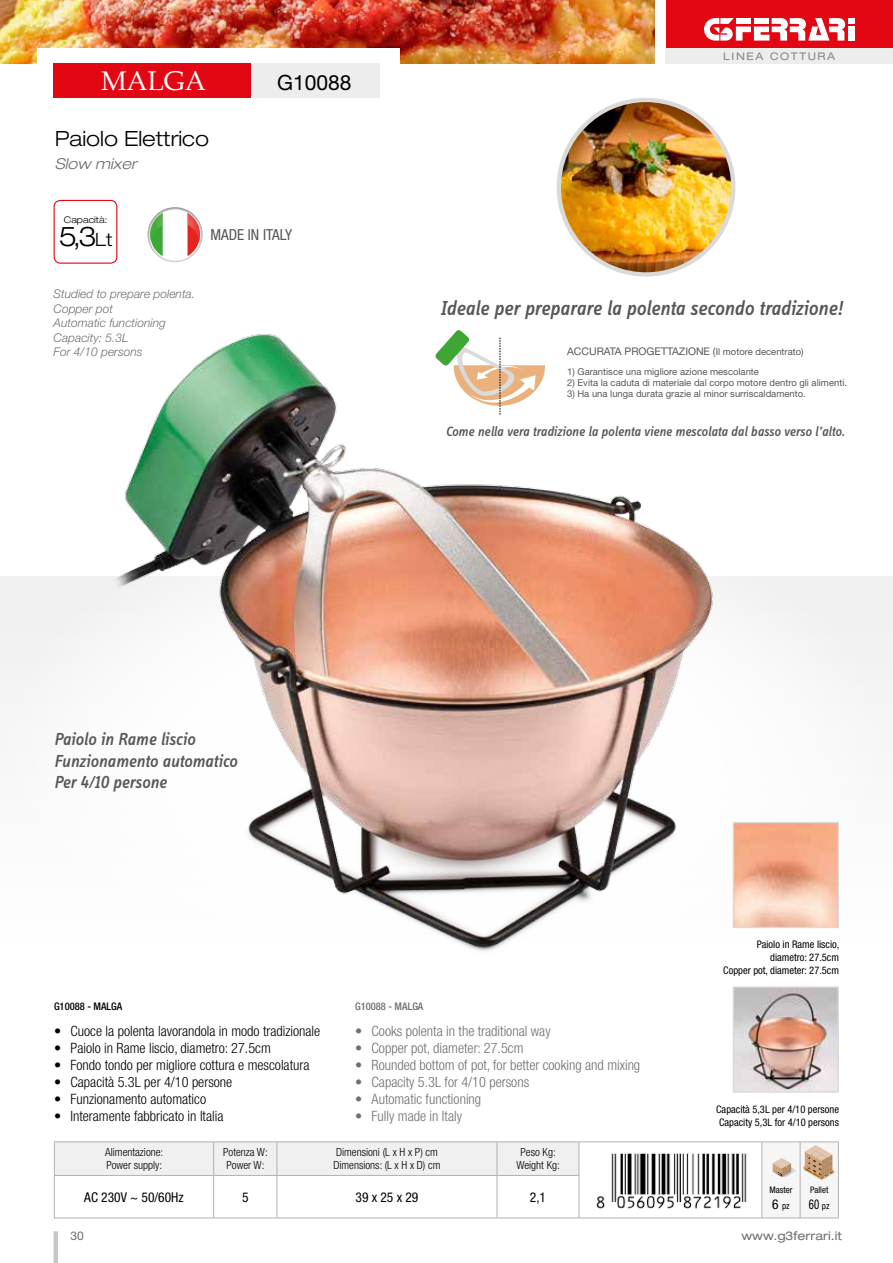
<style>
.page{position:relative;width:893px;height:1263px;background:#fff}
.page>*{position:absolute;margin:0;border:0;box-sizing:border-box;transform-origin:0 0}
.t1{font:300 expanded 27.3px "Helvetica Neue LT Std";color:#000}
.t2{font:27px "Book Antiqua";color:#fff}
.t3{font:300 expanded 21px "Helvetica Neue LT Std";color:#000}
.t4{font:21px "Helvetica Neue LT Std";color:#000}
.t5{font:italic 500 20.85px "Info Disp";color:#575756}
.t6{font:italic 500 18px/21.6px "Info Disp";letter-spacing:-.005em;color:#575756}
.t7{font:condensed 15.15px "Helvetica Neue LT Std";color:#575756}
.t8{font:italic 300 expanded 15px "Helvetica Neue LT Std";color:#706f6f}
.t9{font:300 condensed 14.25px "Helvetica Neue LT Std";color:#000}
.t10{font:300 condensed 14.25px "Helvetica Neue LT Std";color:#706f6f}
.t11{font:italic 500 13.95px "Info Disp";letter-spacing:-.005em;color:#575756}
.t12{font:condensed 13.5px "Helvetica Neue LT Std";color:#000}
.t13{font:condensed 13.5px "Helvetica Neue LT Std";color:#000;scale:.8 1}
.t14{font:italic 300 12px/14.4px "Helvetica Neue LT Std";color:#706f6f}
.t15{font:expanded 12px "Helvetica Neue LT Std";color:#706f6f}
.t16{font:12px "Helvetica Neue LT Std";color:#706f6f}
.t17{font:300 condensed 11.25px/13.5px "Helvetica Neue LT Std";color:#000}
.t18{font:condensed 10.5px/12.6px "Helvetica Neue LT Std";color:#000}
.t19{font:10.5px "Helvetica Neue LT Std";color:#575756}
.t20{font:expanded 10.5px "Helvetica Neue LT Std";letter-spacing:.15em;color:#878787}
.t21{font:500 condensed 10.5px "Helvetica Neue LT Std";color:#000}
.t22{font:500 condensed 10.5px "Helvetica Neue LT Std";color:#706f6f}
.t23{font:9.45px "Helvetica Neue LT Std";color:#575756}
.t24{font:300 expanded 9.15px "Helvetica Neue LT Std";color:#000}
.t25{font:condensed 9px/16.2px "Helvetica Neue LT Std";color:#000;text-align:center}
.s1{font-size:18.3px}
.s2{font-size:9.45px}
.s3{font-size:13.5px}
.s4{font-size:9px}
</style>
<div class="page">
<svg style="left:0;top:576px;width:892px;height:438px"></svg>
<svg style="left:892px;top:576px;width:1px;height:129px"></svg>
<hr style="left:54px;top:1231px;width:4px;height:32px;background:#c6c6c6">
<img style="left:0;top:0;width:655px;height:64px">
<div style="left:37px;top:49px;width:363px;height:63px;background:#fff"></div>
<div style="left:665px;top:0;width:228px;height:49px;background:#e30613"></div>
<div style="left:848px;top:27px;width:7px;height:14px;background:#fff"></div>
<div style="left:848px;top:18px;width:7px;height:6px;background:#fff"></div>
<svg style="left:704px;top:18px;width:141px;height:23px"></svg>
<div style="left:665px;top:49px;width:228px;height:15px;background:#ededed"></div>
<img style="left:559px;top:100px;width:174px;height:174px;border-radius:87px">
<div style="left:557px;top:98px;width:178px;height:179px;border:4px solid #dadada;border-radius:50%"></div>
<svg style="left:54px;top:200px;width:63px;height:62px"></svg>
<div style="left:54px;top:200px;width:63px;height:64px;border:1px solid #e30613;border-radius:6px"></div>
<img style="left:81px;top:330px;width:666px;height:639px">
<div style="left:54px;top:64px;width:198px;height:34px;background:#e30613"></div>
<div style="left:252px;top:64px;width:128px;height:34px;background:#ededed"></div>
<svg style="left:55px;top:1142px;width:706px;height:75px"></svg>
<hr style="left:54px;top:1141px;width:160px;height:1px;background:#b3b2b2">
<hr style="left:54px;top:1142px;width:1px;height:33px;background:#b3b2b2">
<hr style="left:214px;top:1141px;width:63px;height:1px;background:#b3b2b2">
<hr style="left:213px;top:1142px;width:1px;height:33px;background:#b3b2b2">
<hr style="left:277px;top:1141px;width:220px;height:1px;background:#b3b2b2">
<hr style="left:277px;top:1142px;width:1px;height:33px;background:#b3b2b2">
<hr style="left:497px;top:1141px;width:82px;height:1px;background:#b3b2b2">
<hr style="left:497px;top:1142px;width:1px;height:33px;background:#b3b2b2">
<hr style="left:579px;top:1142px;width:1px;height:33px;background:#b3b2b2">
<hr style="left:579px;top:1141px;width:183px;height:1px;background:#b3b2b2">
<hr style="left:762px;top:1141px;width:38px;height:1px;background:#b3b2b2">
<hr style="left:761px;top:1142px;width:1px;height:33px;background:#b3b2b2">
<hr style="left:800px;top:1141px;width:39px;height:1px;background:#b3b2b2">
<hr style="left:838px;top:1142px;width:1px;height:33px;background:#b3b2b2">
<hr style="left:761px;top:1175px;width:1px;height:42px;background:#b3b2b2">
<hr style="left:838px;top:1175px;width:1px;height:42px;background:#b3b2b2">
<hr style="left:579px;top:1217px;width:183px;height:1px;background:#b3b2b2">
<hr style="left:800px;top:1217px;width:39px;height:1px;background:#b3b2b2">
<hr style="left:54px;top:1175px;width:160px;height:1px;background:#b3b2b2">
<hr style="left:54px;top:1176px;width:1px;height:41px;background:#b3b2b2">
<hr style="left:214px;top:1175px;width:63px;height:1px;background:#b3b2b2">
<hr style="left:213px;top:1176px;width:1px;height:41px;background:#b3b2b2">
<hr style="left:277px;top:1175px;width:220px;height:1px;background:#b3b2b2">
<hr style="left:277px;top:1176px;width:1px;height:41px;background:#b3b2b2">
<hr style="left:497px;top:1175px;width:82px;height:1px;background:#b3b2b2">
<hr style="left:497px;top:1176px;width:1px;height:41px;background:#b3b2b2">
<hr style="left:579px;top:1176px;width:1px;height:41px;background:#b3b2b2">
<hr style="left:54px;top:1217px;width:160px;height:1px;background:#b3b2b2">
<hr style="left:214px;top:1217px;width:63px;height:1px;background:#b3b2b2">
<hr style="left:277px;top:1217px;width:220px;height:1px;background:#b3b2b2">
<hr style="left:497px;top:1217px;width:82px;height:1px;background:#b3b2b2">
<svg style="left:762px;top:1142px;width:76px;height:76px"></svg>
<img style="left:594px;top:1149px;width:156px;height:62px">
<svg style="left:148px;top:207px;width:55px;height:55px"></svg>
<img style="left:735px;top:988px;width:102px;height:103px">
<div style="left:733px;top:986px;width:106px;height:107px;border:1px solid #dadada"></div>
<img style="left:735px;top:824px;width:102px;height:102px">
<div style="left:733px;top:822px;width:106px;height:106px;border:1px solid #dadada"></div>
<h2 class="t2" style="left:101px;top:64px;width:106px">MALGA</h2>
<h3 class="t4" style="left:277px;top:70px;width:76px">G10088</h3>
<h3 class="t3" style="left:55px;top:126px;width:156px">Paiolo Elettrico</h3>
<p class="t8" style="left:55px;top:154px;width:83px">Slow mixer</p>
<p class="t24" style="left:64px;top:214px;width:45px">Capacità:</p>
<h1 class="t1" style="left:59px;top:220px;width:55px">5,3<span class="s1">Lt</span></h1>
<p class="t14" style="left:54px;top:287px;width:143px">Studied to prepare polenta.<br>Copper pot<br>Automatic functioning<br>Capacity: 5.3L<br>For 4/10 persons</p>
<p class="t7" style="left:210px;top:226px;width:83px">MADE IN ITALY</p>
<p class="t20" style="left:723px;top:50px;width:113px">LINEA COTTURA</p>
<h3 class="t5" style="left:440px;top:297px;width:404px">Ideale per preparare la polenta secondo tradizione!</h3>
<p class="t19" style="left:567px;top:345px;width:238px">ACCURATA PROGETTAZIONE (<span class="s2">Il motore decentrato)</span></p>
<p class="t23" style="left:567px;top:366px;width:193px">1) Garantisce una migliore azione mescolante</p>
<p class="t23" style="left:567px;top:377px;width:281px">2) Evita la caduta di materiale dal corpo motore dentro gli alimenti.</p>
<p class="t23" style="left:567px;top:388px;width:240px">3) Ha una lunga durata grazie al minor surriscaldamento.</p>
<p class="t11" style="left:446px;top:424px;width:401px">Come nella vera tradizione la polenta viene mescolata dal basso verso l’alto.</p>
<p class="t6" style="left:54px;top:728px;width:185px">Paiolo in Rame liscio<br>Funzionamento automatico<br>Per 4/10 persone</p>
<p class="t18" style="left:723px;top:938px;width:118px;text-align:right">Paiolo in Rame liscio, diametro: 27.5cm<br>Copper pot, diameter: 27.5cm</p>
<p class="t21" style="left:54px;top:1000px;width:70px">G10088 - MALGA</p>
<p class="t9" style="left:54px;top:1022px;width:268px">• Cuoce la polenta lavorandola in modo tradizionale</p>
<p class="t9" style="left:54px;top:1039px;width:218px">• Paiolo in Rame liscio, diametro: 27.5cm</p>
<p class="t9" style="left:54px;top:1056px;width:257px">• Fondo tondo per migliore cottura e mescolatura</p>
<p class="t9" style="left:54px;top:1074px;width:180px">• Capacità 5.3L per 4/10 persone</p>
<p class="t9" style="left:54px;top:1091px;width:154px">• Funzionamento automatico</p>
<p class="t9" style="left:54px;top:1108px;width:171px">• Interamente fabbricato in Italia</p>
<p class="t22" style="left:355px;top:1000px;width:70px">G10088 - MALGA</p>
<p class="t10" style="left:355px;top:1022px;width:197px">• Cooks polenta in the traditional way</p>
<p class="t10" style="left:355px;top:1039px;width:170px">• Copper pot, diameter: 27.5cm</p>
<p class="t10" style="left:355px;top:1056px;width:287px">• Rounded bottom of pot, for better cooking and mixing</p>
<p class="t10" style="left:355px;top:1074px;width:176px">• Capacity 5.3L for 4/10 persons</p>
<p class="t10" style="left:355px;top:1091px;width:128px">• Automatic functioning</p>
<p class="t10" style="left:355px;top:1108px;width:108px">• Fully made in Italy</p>
<p class="t17" style="left:105px;top:1145px;width:60px">Alimentazione:<br>Power supply:</p>
<p class="t17" style="left:223px;top:1145px;width:46px">Potenza W:<br>Power W:</p>
<p class="t17" style="left:333px;top:1145px;width:108px">Dimensioni (L x H x P) cm<br>Dimensions: (L x H x D) cm</p>
<p class="t17" style="left:516px;top:1145px;width:45px;text-align:center">Peso Kg:<br>Weight Kg:</p>
<p class="t12" style="left:84px;top:1189px;width:101px">AC 230V ~ 50/60Hz</p>
<p class="t12" style="left:242px;top:1189px;width:8px">5</p>
<p class="t12" style="left:356px;top:1189px;width:64px">39 x 25 x 29</p>
<p class="t12" style="left:530px;top:1189px;width:18px">2,1</p>
<p class="t18" style="left:716px;top:1103px;width:124px">Capacità 5,3L per 4/10 persone<br>Capacity 5,3L for 4/10 persons</p>
<p class="t25" style="left:769px;top:1181px;width:24px">Master<br><span class="s3">6</span> pz</p>
<p class="t25" style="left:810px;top:1181px;width:20px">Pallet</p>
<p class="t13" style="left:809px;top:1196px;width:27px">60 <span class="s4">pz</span></p>
<p class="t16" style="left:71px;top:1228px;width:15px">30</p>
<p class="t15" style="left:741px;top:1228px;width:102px">www.g3ferrari.it</p>
</div>
